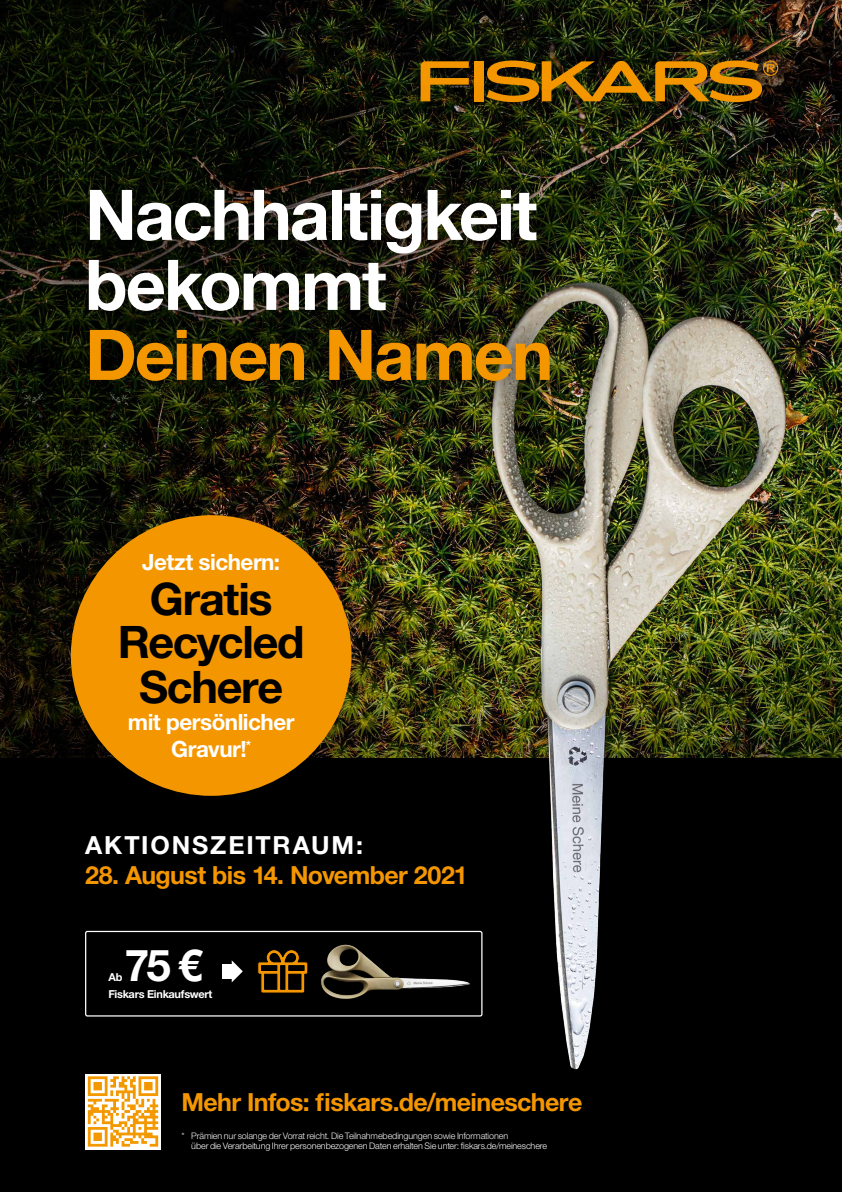
<style>
.page{position:relative;width:842px;height:1192px;background:#fff}
.page>*{position:absolute;margin:0;border:0;box-sizing:border-box;transform-origin:0 0}
.t1{font:700 70px/70px "Helvetica Neue LT Std";letter-spacing:-.03em;color:#fff}
.t2{font:700 70px "Helvetica Neue LT Std";letter-spacing:-.03em;color:#f49600}
.t3{font:700 44.9px/44.2px "Helvetica Neue LT Std";letter-spacing:-.03em;color:#000;text-align:center}
.t4{font:700 44px "Helvetica Neue LTW1 G";color:#fff}
.t5{font:700 25px "Helvetica Neue LT Std";letter-spacing:-.025em;color:#f49600}
.t6{font:700 25px "Helvetica Neue LTW1 G";letter-spacing:-.025em;color:#f49600}
.t7{font:700 25px "Helvetica Neue LTW1 G";letter-spacing:.075em;color:#fff}
.t8{font:700 22.45px/26.9px "Helvetica Neue LT Std";letter-spacing:-.02em;color:#fff;text-align:center}
.t9{font:700 11px "Helvetica Neue LTW1 G";letter-spacing:-.025em;color:#fff}
.t10{font:300 9px/10.8px "Helvetica Neue LTW1 G";letter-spacing:-.015em;color:#fff}
</style>
<div class="page">
<div style="left:0;top:596px;width:842px;height:596px;background:#000"></div>
<img style="left:0;top:0;width:842px;height:758px">
<img style="left:286px;top:0;width:556px;height:244px">
<div style="left:474px;top:61px;width:9px;height:40px;background:#f49600"></div>
<svg style="left:421px;top:61px;width:48px;height:21px"></svg>
<img style="left:487px;top:61px;width:291px;height:41px">
<img style="left:0;top:82px;width:657px;height:412px">
<div style="left:71px;top:515px;width:280px;height:281px;background:#f49600;border-radius:50%"></div>
<img style="left:435px;top:703px;width:359px;height:353px">
<svg style="left:85px;top:1074px;width:76px;height:75px"></svg>
<svg style="left:88px;top:1076px;width:70px;height:71px;background:#f9c878"></svg>
<div style="left:49px;top:797px;width:453px;height:128px;background:#000"></div>
<div style="left:85px;top:931px;width:397px;height:86px;border:1px solid #fff;border-radius:2px"></div>
<div style="left:222px;top:964px;width:11px;height:15px;background:#fff"></div>
<svg style="left:232px;top:960px;width:11px;height:22px"></svg>
<svg style="left:257px;top:949px;width:51px;height:44px"></svg>
<img style="left:321px;top:940px;width:152px;height:63px">
<h1 class="t1" style="left:85px;top:178px;width:454px">Nachhaltigkeit bekommt</h1>
<h1 class="t2" style="left:85px;top:312px;width:470px">Deinen Namen</h1>
<h3 class="t8" style="left:142px;top:548px;width:139px">Jetzt sichern:</h3>
<h2 class="t3" style="left:118px;top:576px;width:188px">Gratis<br>Recycled<br>Schere</h2>
<h3 class="t8" style="left:128px;top:708px;width:168px">mit persönlicher<br>Gravur!<sup>*</sup></h3>
<h3 class="t7" style="left:85px;top:830px;width:279px">AKTIONSZEITRAUM:</h3>
<h3 class="t6" style="left:85px;top:860px;width:384px">28. August bis 14. November 2021</h3>
<h3 class="t4" style="left:125px;top:938px;width:79px">75 €</h3>
<p class="t9" style="left:108px;top:987px;width:106px">Fiskars Einkaufswert</p>
<p class="t9" style="left:108px;top:970px;width:16px">Ab</p>
<h3 class="t5" style="left:181px;top:1087px;width:403px">Mehr Infos: fiskars.de/meineschere</h3>
<p class="t10" style="left:191px;top:1130px;width:357px;text-indent:-10px">* Prämien nur solange der Vorrat reicht. Die Teilnahmebedingungen sowie Informationen<br>über die Verarbeitung Ihrer personenbezogenen Daten erhalten Sie unter: fiskars.de/meineschere</p>
</div>
